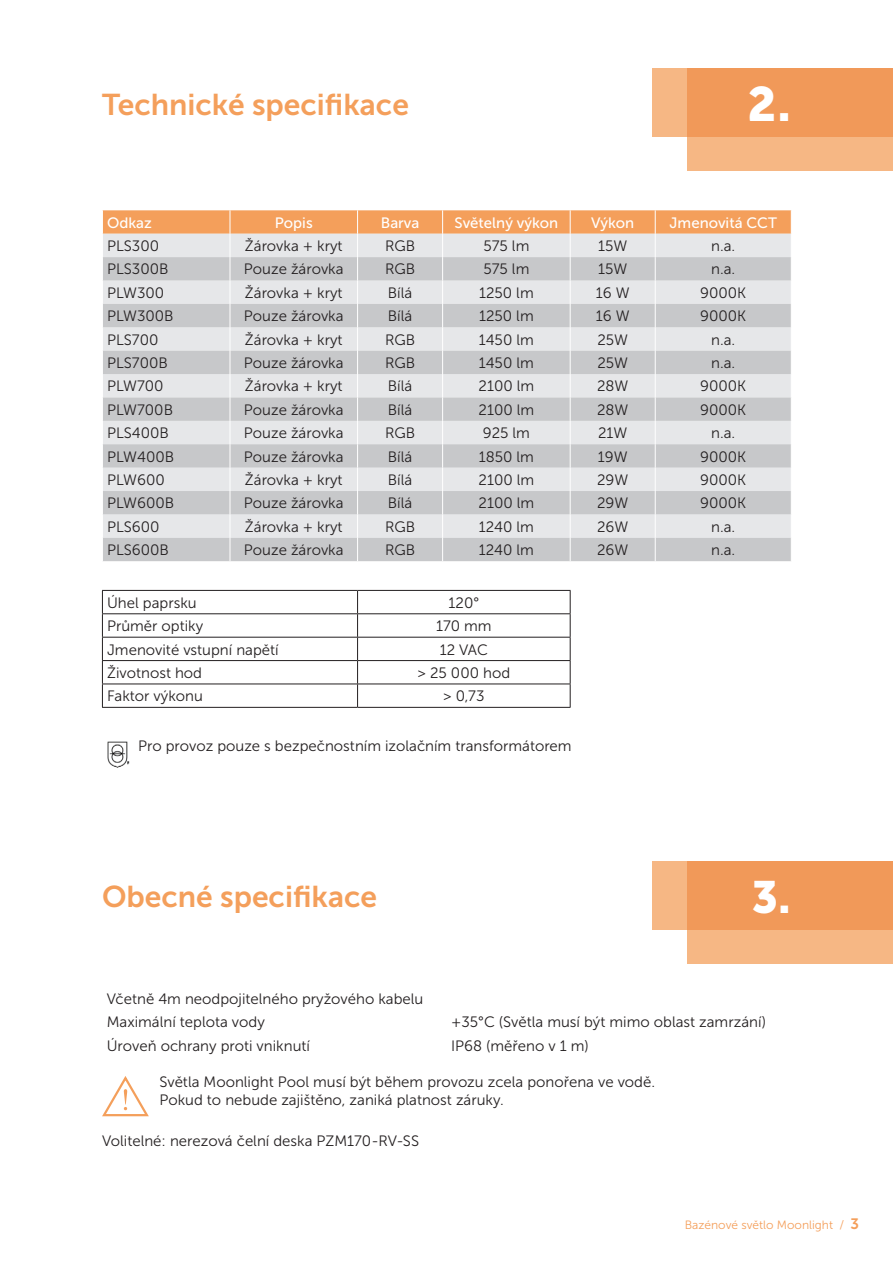
<style>
.page{position:relative;width:893px;height:1263px;background:#fff}
.page>*{position:absolute;margin:0;border:0;box-sizing:border-box;transform-origin:0 0}
.t1{font:48px "Museo Sans 900";color:#fff}
.t2{font:45px "Museo Sans 900";color:#fff}
.Obsah-H2-pravy{font:30px "Museo Sans 700";color:#f49f5b}
.t3{font:15px/18px "Museo Sans 300";color:#231f20}
.t4{font:15px "Museo Sans 500";color:#fff}
.t5{font:12px "Museo Sans 300";color:#f49f5b}
.s1{font-family:"Museo Sans 700";font-size:15px}
</style>
<div class="page">
<div style="left:652px;top:68px;width:241px;height:69px;background:#f6b784"></div>
<svg style="left:687px;top:68px;width:206px;height:103px;background:#f2a267"></svg>
<svg style="left:102px;top:210px;width:690px;height:351px;background:#dad5d3"></svg>
<hr style="left:102px;top:590px;width:256px;height:1px;background:#231f20">
<hr style="left:358px;top:590px;width:213px;height:1px;background:#231f20">
<hr style="left:102px;top:613px;width:256px;height:1px;background:#231f20">
<hr style="left:358px;top:613px;width:213px;height:1px;background:#231f20">
<hr style="left:102px;top:637px;width:256px;height:1px;background:#231f20">
<hr style="left:358px;top:637px;width:213px;height:1px;background:#231f20">
<hr style="left:102px;top:660px;width:256px;height:1px;background:#231f20">
<hr style="left:358px;top:660px;width:213px;height:1px;background:#231f20">
<hr style="left:102px;top:684px;width:256px;height:1px;background:#231f20">
<svg style="left:102px;top:591px;width:1px;height:116px"></svg>
<hr style="left:358px;top:684px;width:213px;height:1px;background:#231f20">
<hr style="left:102px;top:707px;width:256px;height:1px;background:#231f20">
<hr style="left:358px;top:707px;width:213px;height:1px;background:#231f20">
<svg style="left:357px;top:591px;width:1px;height:116px"></svg>
<svg style="left:570px;top:591px;width:1px;height:116px"></svg>
<div style="left:652px;top:861px;width:241px;height:69px;background:#f6b784"></div>
<svg style="left:687px;top:861px;width:206px;height:102px;background:#f2a266"></svg>
<svg style="left:102px;top:1076px;width:47px;height:41px"></svg>
<img style="left:107px;top:741px;width:23px;height:27px">
<p class="Obsah-H2-pravy" style="left:102px;top:88px;width:308px">Technické specifikace</p>
<p class="t1" style="left:748px;top:77px;width:45px">2.</p>
<p class="t4" style="left:107px;top:214px;width:46px">Odkaz</p>
<p class="t4" style="left:275px;top:214px;width:39px">Popis</p>
<p class="t4" style="left:381px;top:214px;width:40px">Barva</p>
<p class="t4" style="left:455px;top:214px;width:105px">Světelný výkon</p>
<p class="t4" style="left:591px;top:214px;width:45px">Výkon</p>
<p class="t4" style="left:670px;top:214px;width:109px">Jmenovitá CCT</p>
<p class="t3" style="left:107px;top:237px;width:53px">PLS300</p>
<p class="t3" style="left:245px;top:237px;width:99px">Žárovka + kryt</p>
<p class="t3" style="left:385px;top:237px;width:32px">RGB</p>
<p class="t3" style="left:483px;top:237px;width:48px">575 lm</p>
<p class="t3" style="left:598px;top:237px;width:31px">15W</p>
<p class="t3" style="left:711px;top:237px;width:26px">n.a.</p>
<p class="t3" style="left:107px;top:260px;width:63px">PLS300B</p>
<p class="t3" style="left:244px;top:260px;width:101px">Pouze žárovka</p>
<p class="t3" style="left:385px;top:260px;width:32px">RGB</p>
<p class="t3" style="left:483px;top:260px;width:48px">575 lm</p>
<p class="t3" style="left:598px;top:260px;width:31px">15W</p>
<p class="t3" style="left:711px;top:260px;width:26px">n.a.</p>
<p class="t3" style="left:107px;top:284px;width:59px">PLW300</p>
<p class="t3" style="left:245px;top:284px;width:99px">Žárovka + kryt</p>
<p class="t3" style="left:388px;top:284px;width:26px">Bílá</p>
<p class="t3" style="left:479px;top:284px;width:56px">1250 lm</p>
<p class="t3" style="left:596px;top:284px;width:35px">16 W</p>
<p class="t3" style="left:700px;top:284px;width:48px">9000K</p>
<p class="t3" style="left:107px;top:307px;width:68px">PLW300B</p>
<p class="t3" style="left:244px;top:307px;width:101px">Pouze žárovka</p>
<p class="t3" style="left:388px;top:307px;width:26px">Bílá</p>
<p class="t3" style="left:479px;top:307px;width:56px">1250 lm</p>
<p class="t3" style="left:596px;top:307px;width:35px">16 W</p>
<p class="t3" style="left:700px;top:307px;width:48px">9000K</p>
<p class="t3" style="left:107px;top:331px;width:53px">PLS700</p>
<p class="t3" style="left:245px;top:331px;width:99px">Žárovka + kryt</p>
<p class="t3" style="left:385px;top:331px;width:32px">RGB</p>
<p class="t3" style="left:479px;top:331px;width:56px">1450 lm</p>
<p class="t3" style="left:597px;top:331px;width:32px">25W</p>
<p class="t3" style="left:711px;top:331px;width:26px">n.a.</p>
<p class="t3" style="left:107px;top:354px;width:62px">PLS700B</p>
<p class="t3" style="left:244px;top:354px;width:101px">Pouze žárovka</p>
<p class="t3" style="left:385px;top:354px;width:32px">RGB</p>
<p class="t3" style="left:479px;top:354px;width:56px">1450 lm</p>
<p class="t3" style="left:597px;top:354px;width:32px">25W</p>
<p class="t3" style="left:711px;top:354px;width:26px">n.a.</p>
<p class="t3" style="left:107px;top:377px;width:58px">PLW700</p>
<p class="t3" style="left:245px;top:377px;width:99px">Žárovka + kryt</p>
<p class="t3" style="left:388px;top:377px;width:26px">Bílá</p>
<p class="t3" style="left:479px;top:377px;width:57px">2100 lm</p>
<p class="t3" style="left:597px;top:377px;width:33px">28W</p>
<p class="t3" style="left:700px;top:377px;width:48px">9000K</p>
<p class="t3" style="left:107px;top:401px;width:67px">PLW700B</p>
<p class="t3" style="left:244px;top:401px;width:101px">Pouze žárovka</p>
<p class="t3" style="left:388px;top:401px;width:26px">Bílá</p>
<p class="t3" style="left:479px;top:401px;width:57px">2100 lm</p>
<p class="t3" style="left:597px;top:401px;width:33px">28W</p>
<p class="t3" style="left:700px;top:401px;width:48px">9000K</p>
<p class="t3" style="left:107px;top:424px;width:63px">PLS400B</p>
<p class="t3" style="left:244px;top:424px;width:101px">Pouze žárovka</p>
<p class="t3" style="left:385px;top:424px;width:32px">RGB</p>
<p class="t3" style="left:483px;top:424px;width:49px">925 lm</p>
<p class="t3" style="left:598px;top:424px;width:31px">21W</p>
<p class="t3" style="left:711px;top:424px;width:26px">n.a.</p>
<p class="t3" style="left:107px;top:447px;width:69px">PLW400B</p>
<p class="t3" style="left:244px;top:447px;width:101px">Pouze žárovka</p>
<p class="t3" style="left:388px;top:447px;width:26px">Bílá</p>
<p class="t3" style="left:479px;top:447px;width:57px">1850 lm</p>
<p class="t3" style="left:598px;top:447px;width:31px">19W</p>
<p class="t3" style="left:700px;top:447px;width:48px">9000K</p>
<p class="t3" style="left:107px;top:471px;width:59px">PLW600</p>
<p class="t3" style="left:245px;top:471px;width:99px">Žárovka + kryt</p>
<p class="t3" style="left:388px;top:471px;width:26px">Bílá</p>
<p class="t3" style="left:479px;top:471px;width:57px">2100 lm</p>
<p class="t3" style="left:597px;top:471px;width:33px">29W</p>
<p class="t3" style="left:700px;top:471px;width:48px">9000K</p>
<p class="t3" style="left:107px;top:494px;width:69px">PLW600B</p>
<p class="t3" style="left:244px;top:494px;width:101px">Pouze žárovka</p>
<p class="t3" style="left:388px;top:494px;width:26px">Bílá</p>
<p class="t3" style="left:479px;top:494px;width:57px">2100 lm</p>
<p class="t3" style="left:597px;top:494px;width:33px">29W</p>
<p class="t3" style="left:700px;top:494px;width:48px">9000K</p>
<p class="t3" style="left:107px;top:518px;width:54px">PLS600</p>
<p class="t3" style="left:245px;top:518px;width:99px">Žárovka + kryt</p>
<p class="t3" style="left:385px;top:518px;width:32px">RGB</p>
<p class="t3" style="left:479px;top:518px;width:56px">1240 lm</p>
<p class="t3" style="left:597px;top:518px;width:33px">26W</p>
<p class="t3" style="left:711px;top:518px;width:26px">n.a.</p>
<p class="t3" style="left:107px;top:541px;width:63px">PLS600B</p>
<p class="t3" style="left:244px;top:541px;width:101px">Pouze žárovka</p>
<p class="t3" style="left:385px;top:541px;width:32px">RGB</p>
<p class="t3" style="left:479px;top:541px;width:56px">1240 lm</p>
<p class="t3" style="left:597px;top:541px;width:33px">26W</p>
<p class="t3" style="left:711px;top:541px;width:26px">n.a.</p>
<p class="t3" style="left:107px;top:594px;width:91px">Úhel paprsku</p>
<p class="t3" style="left:449px;top:594px;width:32px">120°</p>
<p class="t3" style="left:107px;top:617px;width:98px">Průměr optiky</p>
<p class="t3" style="left:436px;top:617px;width:57px">170 mm</p>
<p class="t3" style="left:107px;top:640px;width:173px">Jmenovité vstupní napětí</p>
<p class="t3" style="left:440px;top:640px;width:50px">12 VAC</p>
<p class="t3" style="left:107px;top:664px;width:97px">Životnost hod</p>
<p class="t3" style="left:418px;top:664px;width:94px">&gt; 25 000 hod</p>
<p class="t3" style="left:107px;top:687px;width:97px">Faktor výkonu</p>
<p class="t3" style="left:443px;top:687px;width:43px">&gt; 0,73</p>
<p class="t3" style="left:138px;top:737px;width:435px">Pro provoz pouze s bezpečnostním izolačním transformátorem</p>
<p class="Obsah-H2-pravy" style="left:102px;top:880px;width:276px">Obecné specifikace</p>
<p class="t2" style="left:752px;top:871px;width:41px">3.</p>
<p class="t3" style="left:107px;top:990px;width:318px">Včetně 4m neodpojitelného pryžového kabelu</p>
<p class="t3" style="left:107px;top:1013px;width:160px">Maximální teplota vody</p>
<p class="t3" style="left:451px;top:1013px;width:316px">+35°C (Světla musí být mimo oblast zamrzání)</p>
<p class="t3" style="left:107px;top:1036px;width:205px">Úroveň ochrany proti vniknutí</p>
<p class="t3" style="left:451px;top:1036px;width:139px">IP68 (měřeno v 1 m)</p>
<p class="t3" style="left:159px;top:1073px;width:497px">Světla Moonlight Pool musí být během provozu zcela ponořena ve vodě.<br>Pokud to nebude zajištěno, zaniká platnost záruky.</p>
<p class="t3" style="left:102px;top:1132px;width:319px">Volitelné: nerezová čelní deska PZM170-RV-SS</p>
<p class="t5" style="left:685px;top:1218px;width:176px">Bazénové světlo Moonlight / <span class="s1">3</span></p>
</div>
